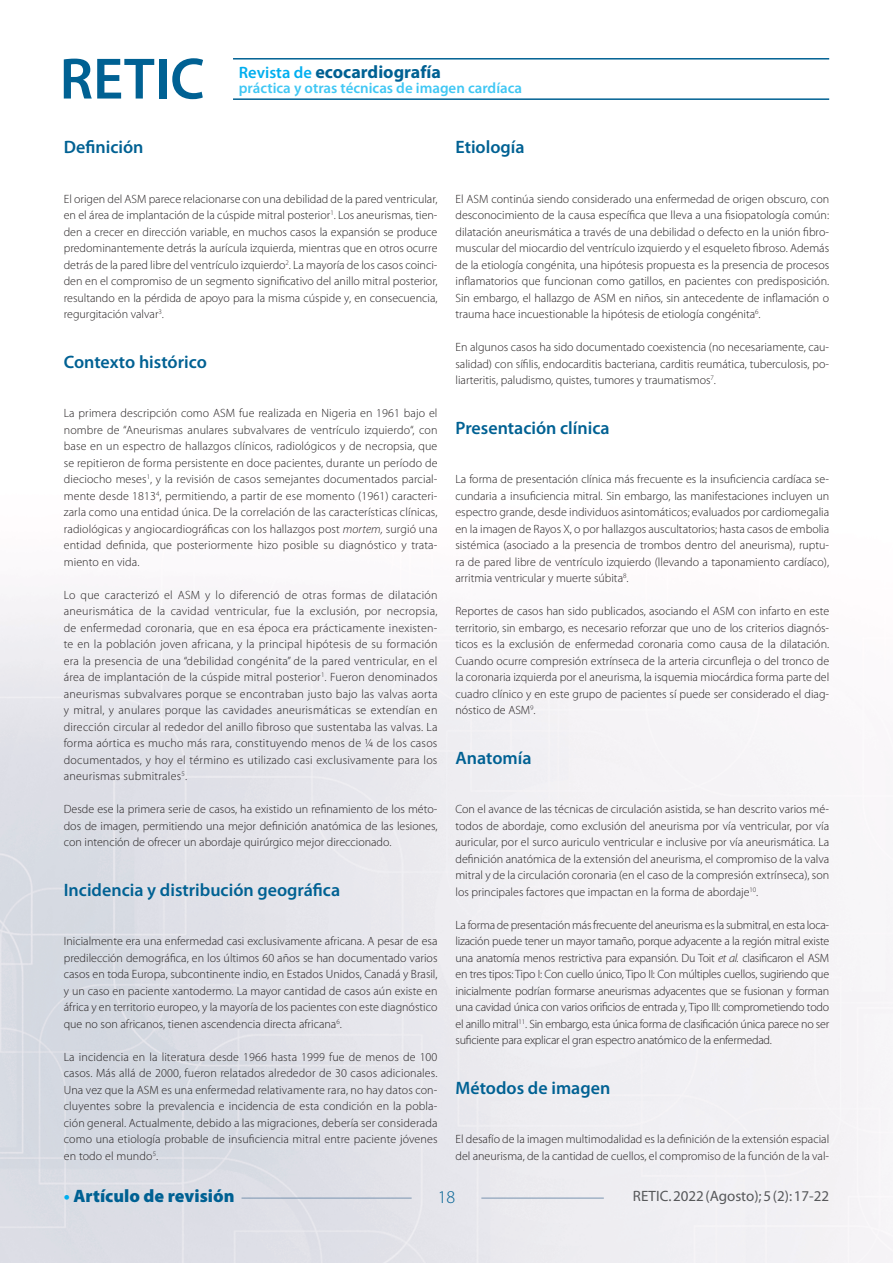
<style>
.page{position:relative;width:893px;height:1263px;background:#fff}
.page>*{position:absolute;margin:0;border:0;box-sizing:border-box;transform-origin:0 0}
._02_Primer_Orden{font:600 18px "Myriad Pro";color:#006193}
.t1{font:700 18px "Myriad Pro";color:#006193}
.t2{font:900 18px "Myriad Pro";color:#006193}
.t3{font:300 18px "Myriad Pro";color:#006193}
.t4{font:600 15px "Myriad Pro";color:#40c7f4}
.t5{font:15px "Myriad Pro";color:#57585a}
._01_Texto_comun{font:300 12px/16.5px "Myriad Pro";color:#231f20;text-align:justify}
.s1{font-weight:600;font-size:16.5px;color:#00aeef}
.s2{font-style:italic}
.s3{font-weight:700;color:#00aeef}
</style>
<div class="page">
<img style="left:0;top:58px;width:893px;height:1205px">
<hr style="left:233px;top:58px;width:596px;height:2px;background:#006193">
<hr style="left:233px;top:98px;width:596px;height:2px;background:#006193">
<svg style="left:64px;top:59px;width:90px;height:40px"></svg>
<div style="left:159px;top:59px;width:7px;height:40px;background:#006193"></div>
<svg style="left:172px;top:58px;width:31px;height:41px"></svg>
<hr style="left:242px;top:1198px;width:170px;height:1px;background:#7a94b0">
<hr style="left:481px;top:1198px;width:123px;height:1px;background:#7a94b0">
<h1 class="t1" style="left:239px;top:60px;width:204px"><span class="s1">Revista de</span> ecocardiografía</h1>
<p class="t4" style="left:239px;top:78px;width:285px">práctica y otras técnicas de imagen cardíaca</p>
<p class="_02_Primer_Orden" style="left:64px;top:136px;width:81px">Definición</p>
<p class="_01_Texto_comun" style="left:64px;top:190px;width:375px">El origen del ASM parece relacionarse con una debilidad de la pared ventricular, en el área de implantación de la cúspide mitral posterior<sup>1</sup>. Los aneurismas, tien&shy;den a crecer en dirección variable, en muchos casos la expansión se produce predominantemente detrás la aurícula izquierda, mientras que en otros ocurre detrás de la pared libre del ventrículo izquierdo<sup>2</sup>. La mayoría de los casos coinci&shy;den en el compromiso de un segmento significativo del anillo mitral posterior, resultando en la pérdida de apoyo para la misma cúspide y, en consecuencia, regurgitación valvar<sup>3</sup>.</p>
<p class="_02_Primer_Orden" style="left:64px;top:350px;width:145px">Contexto histórico</p>
<p class="_01_Texto_comun" style="left:64px;top:405px;width:375px">La primera descripción como ASM fue realizada en Nigeria en 1961 bajo el nombre de “Aneurismas anulares subvalvares de ventrículo izquierdo“, con base en un espectro de hallazgos clínicos, radiológicos y de necropsia, que se repitieron de forma persistente en doce pacientes, durante un período de dieciocho meses<sup>1</sup>, y la revisión de casos semejantes documentados parcial&shy;mente desde 1813<sup>4</sup>, permitiendo, a partir de ese momento (1961) caracteri&shy;zarla como una entidad única. De la correlación de las características clínicas, radiológicas y angiocardiográficas con los hallazgos post <span class="s2">mortem,</span> surgió una entidad definida, que posteriormente hizo posible su diagnóstico y trata&shy;miento en vida.</p>
<p class="_01_Texto_comun" style="left:64px;top:586px;width:375px">Lo que caracterizó el ASM y lo diferenció de otras formas de dilatación aneurismática de la cavidad ventricular, fue la exclusión, por necropsia, de enfermedad coronaria, que en esa época era prácticamente inexisten&shy;te en la población joven africana, y la principal hipótesis de su formación era la presencia de una “debilidad congénita” de la pared ventricular, en el área de implantación de la cúspide mitral posterior<sup>1</sup>. Fueron denominados aneurismas subvalvares porque se encontraban justo bajo las valvas aorta y mitral, y anulares porque las cavidades aneurismáticas se extendían en dirección circular al rededor del anillo fibroso que sustentaba las valvas. La forma aórtica es mucho más rara, constituyendo menos de ¼ de los casos documentados, y hoy el término es utilizado casi exclusivamente para los aneurismas submitrales<sup>5</sup>.</p>
<p class="_01_Texto_comun" style="left:64px;top:801px;width:375px">Desde ese la primera serie de casos, ha existido un refinamiento de los méto&shy;dos de imagen, permitiendo una mejor definición anatómica de las lesiones, con intención de ofrecer un abordaje quirúrgico mejor direccionado.</p>
<p class="_02_Primer_Orden" style="left:64px;top:878px;width:278px">Incidencia y distribución geográfica</p>
<p class="_01_Texto_comun" style="left:64px;top:933px;width:375px">Inicialmente era una enfermedad casi exclusivamente africana. A pesar de esa predilección demográfica, en los últimos 60 años se han documentado varios casos en toda Europa, subcontinente indio, en Estados Unidos, Canadá y Brasil, y un caso en paciente xantodermo. La mayor cantidad de casos aún existe en áfrica y en territorio europeo, y la mayoría de los pacientes con este diagnóstico que no son africanos, tienen ascendencia directa africana<sup>6</sup>.</p>
<p class="_01_Texto_comun" style="left:64px;top:1048px;width:375px">La incidencia en la literatura desde 1966 hasta 1999 fue de menos de 100 casos. Más allá de 2000, fueron relatados alrededor de 30 casos adicionales.<br>Una vez que la ASM es una enfermedad relativamente rara, no hay datos con&shy;cluyentes sobre la prevalencia e incidencia de esta condición en la pobla&shy;ción general. Actualmente, debido a las migraciones, debería ser considerada como una etiología probable de insuficiencia mitral entre paciente jóvenes en todo el mundo<sup>5</sup>.</p>
<p class="_02_Primer_Orden" style="left:455px;top:136px;width:71px">Etiología</p>
<p class="_01_Texto_comun" style="left:455px;top:190px;width:375px">El ASM continúa siendo considerado una enfermedad de origen obscuro, con desconocimiento de la causa específica que lleva a una fisiopatología común: dilatación aneurismática a través de una debilidad o defecto en la unión fibro&shy;muscular del miocardio del ventrículo izquierdo y el esqueleto fibroso. Además de la etiología congénita, una hipótesis propuesta es la presencia de procesos inflamatorios que funcionan como gatillos, en pacientes con predisposición.<br>Sin embargo, el hallazgo de ASM en niños, sin antecedente de inflamación o trauma hace incuestionable la hipótesis de etiología congénita<sup>6</sup>.</p>
<p class="_01_Texto_comun" style="left:455px;top:339px;width:375px">En algunos casos ha sido documentado coexistencia (no necesariamente, cau&shy;salidad) con sífilis, endocarditis bacteriana, carditis reumática, tuberculosis, po&shy;liarteritis, paludismo, quistes, tumores y traumatismos<sup>7</sup>.</p>
<p class="_02_Primer_Orden" style="left:455px;top:416px;width:156px">Presentación clínica</p>
<p class="_01_Texto_comun" style="left:455px;top:471px;width:375px">La forma de presentación clínica más frecuente es la insuficiencia cardíaca se&shy;cundaria a insuficiencia mitral. Sin embargo, las manifestaciones incluyen un espectro grande, desde individuos asintomáticos; evaluados por cardiomegalia en la imagen de Rayos X, o por hallazgos auscultatorios; hasta casos de embolia sistémica (asociado a la presencia de trombos dentro del aneurisma), ruptu&shy;ra de pared libre de ventrículo izquierdo (llevando a taponamiento cardíaco), arritmia ventricular y muerte súbita<sup>8</sup>.</p>
<p class="_01_Texto_comun" style="left:455px;top:603px;width:375px">Reportes de casos han sido publicados, asociando el ASM con infarto en este territorio, sin embargo, es necesario reforzar que uno de los criterios diagnós&shy;ticos es la exclusión de enfermedad coronaria como causa de la dilatación.<br>Cuando ocurre compresión extrínseca de la arteria circunfleja o del tronco de la coronaria izquierda por el aneurisma, la isquemia miocárdica forma parte del cuadro clínico y en este grupo de pacientes sí puede ser considerado el diag&shy;nóstico de ASM<sup>9</sup>.</p>
<p class="_02_Primer_Orden" style="left:455px;top:746px;width:78px">Anatomía</p>
<p class="_01_Texto_comun" style="left:455px;top:801px;width:375px">Con el avance de las técnicas de circulación asistida, se han descrito varios mé&shy;todos de abordaje, como exclusión del aneurisma por vía ventricular, por vía auricular, por el surco auriculo ventricular e inclusive por vía aneurismática. La definición anatómica de la extensión del aneurisma, el compromiso de la valva mitral y de la circulación coronaria (en el caso de la compresión extrínseca), son los principales factores que impactan en la forma de abordaje<sup>10</sup>.</p>
<p class="_01_Texto_comun" style="left:455px;top:916px;width:375px">La forma de presentación más frecuente del aneurisma es la submitral, en esta loca&shy;lización puede tener un mayor tamaño, porque adyacente a la región mitral existe una anatomía menos restrictiva para expansión. Du Toit <span class="s2">et al.</span> clasificaron el ASM en tres tipos: Tipo I: Con cuello único, Tipo II: Con múltiples cuellos, sugiriendo que inicialmente podrían formarse aneurismas adyacentes que se fusionan y forman una cavidad única con varios orificios de entrada y, Tipo III: comprometiendo todo el anillo mitral<sup>11</sup>. Sin embargo, esta única forma de clasificación única parece no ser suficiente para explicar el gran espectro anatómico de la enfermedad.</p>
<p class="_02_Primer_Orden" style="left:455px;top:1076px;width:156px">Métodos de imagen</p>
<p class="_01_Texto_comun" style="left:455px;top:1131px;width:375px">El desafío de la imagen multimodalidad es la definición de la extensión espacial del aneurisma, de la cantidad de cuellos, el compromiso de la función de la val-</p>
<h1 class="t2" style="left:64px;top:1186px;width:172px"><span class="s3">•</span> Artículo de revisión</h1>
<h1 class="t3" style="left:438px;top:1187px;width:19px">18</h1>
<p class="t5" style="left:633px;top:1187px;width:198px">RETIC. 2022 (Agosto); 5 (2): 17-22</p>
</div>
